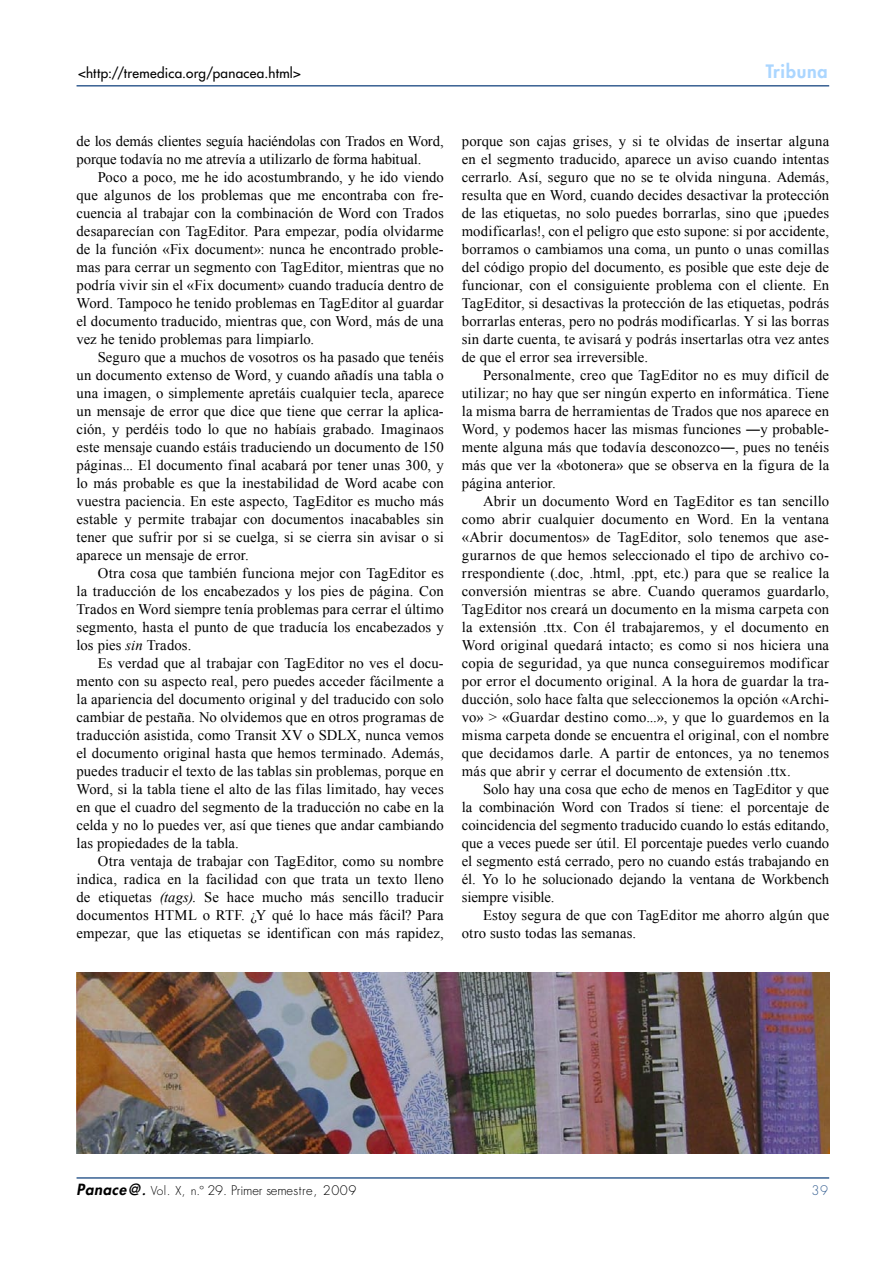
<style>
.page{position:relative;width:893px;height:1263px;background:#fff}
.page>*{position:absolute;margin:0;border:0;box-sizing:border-box;transform-origin:0 0}
.t1{font:800 18px "Futura Std";color:#abd6ff}
.t2{font:14.7px/18px "Times New Roman";letter-spacing:.005em;color:#000;text-align:justify}
.t3{font:500 13.5px "Futura Std";letter-spacing:.025em;color:#000}
.t4{font:300 12.9px "Futura Std";letter-spacing:-.015em;color:#000}
.t5{font:300 12.9px "Futura Std";color:#376092}
.s1{font-style:italic}
.s2{font-weight:800;font-style:italic;font-size:15px}
.s3{font-weight:800;font-style:italic;font-size:12px}
.s4{font-size:12px}
</style>
<div class="page">
<hr style="left:77px;top:1177px;width:752px;height:2px;background:#376092">
<hr style="left:77px;top:85px;width:752px;height:2px;background:#376092">
<img style="left:77px;top:972px;width:753px;height:182px">
<p class="t3" style="left:78px;top:65px;width:224px">&lt;http://tremedica.org/panacea.html&gt;</p>
<p class="t1" style="left:766px;top:60px;width:63px">Tribuna</p>
<p class="t2" style="left:77px;top:131px;width:369px">de los demás clientes seguía haciéndolas con Trados en Word, porque todavía no me atrevía a utilizarlo de forma habitual.</p>
<p class="t2" style="left:77px;top:167px;width:369px;text-indent:21px">Poco a poco, me he ido acostumbrando, y he ido viendo que algunos de los problemas que me encontraba con fre&shy;cuencia al trabajar con la combinación de Word con Trados desaparecían con TagEditor. Para empezar, podía olvidarme de la función «Fix document»: nunca he encontrado proble&shy;mas para cerrar un segmento con TagEditor, mientras que no podría vivir sin el «Fix document» cuando traducía dentro de Word. Tampoco he tenido problemas en TagEditor al guardar el documento traducido, mientras que, con Word, más de una vez he tenido problemas para limpiarlo.</p>
<p class="t2" style="left:77px;top:347px;width:369px;text-indent:21px">Seguro que a muchos de vosotros os ha pasado que tenéis un documento extenso de Word, y cuando añadís una tabla o una imagen, o simplemente apretáis cualquier tecla, aparece un mensaje de error que dice que tiene que cerrar la aplica&shy;ción, y perdéis todo lo que no habíais grabado. Imaginaos este mensaje cuando estáis traduciendo un documento de 150 páginas... El documento final acabará por tener unas 300, y lo más probable es que la inestabilidad de Word acabe con vuestra paciencia. En este aspecto, TagEditor es mucho más estable y permite trabajar con documentos inacabables sin tener que sufrir por si se cuelga, si se cierra sin avisar o si aparece un mensaje de error.</p>
<p class="t2" style="left:77px;top:563px;width:369px;text-indent:21px">Otra cosa que también funciona mejor con TagEditor es la traducción de los encabezados y los pies de página. Con Trados en Word siempre tenía problemas para cerrar el último segmento, hasta el punto de que traducía los encabezados y los pies <span class="s1">sin</span> Trados.</p>
<p class="t2" style="left:77px;top:653px;width:369px;text-indent:21px">Es verdad que al trabajar con TagEditor no ves el docu&shy;mento con su aspecto real, pero puedes acceder fácilmente a la apariencia del documento original y del traducido con solo cambiar de pestaña. No olvidemos que en otros programas de traducción asistida, como Transit XV o SDLX, nunca vemos el documento original hasta que hemos terminado. Además, puedes traducir el texto de las tablas sin problemas, porque en Word, si la tabla tiene el alto de las filas limitado, hay veces en que el cuadro del segmento de la traducción no cabe en la celda y no lo puedes ver, así que tienes que andar cambiando las propiedades de la tabla.</p>
<p class="t2" style="left:77px;top:851px;width:369px;text-indent:21px">Otra ventaja de trabajar con TagEditor, como su nombre indica, radica en la facilidad con que trata un texto lleno de etiquetas <span class="s1">(tags).</span> Se hace mucho más sencillo traducir documentos HTML o RTF. ¿Y qué lo hace más fácil? Para empezar, que las etiquetas se identifican con más rapidez,</p>
<p class="t2" style="left:462px;top:131px;width:369px">porque son cajas grises, y si te olvidas de insertar alguna en el segmento traducido, aparece un aviso cuando intentas cerrarlo. Así, seguro que no se te olvida ninguna. Además, resulta que en Word, cuando decides desactivar la protección de las etiquetas, no solo puedes borrarlas, sino que ¡puedes modificarlas!, con el peligro que esto supone: si por accidente, borramos o cambiamos una coma, un punto o unas comillas del código propio del documento, es posible que este deje de funcionar, con el consiguiente problema con el cliente. En TagEditor, si desactivas la protección de las etiquetas, podrás borrarlas enteras, pero no podrás modificarlas. Y si las borras sin darte cuenta, te avisará y podrás insertarlas otra vez antes de que el error sea irreversible.</p>
<p class="t2" style="left:462px;top:365px;width:369px;text-indent:21px">Personalmente, creo que TagEditor no es muy difícil de utilizar; no hay que ser ningún experto en informática. Tiene la misma barra de herramientas de Trados que nos aparece en Word, y podemos hacer las mismas funciones ―y probable&shy;mente alguna más que todavía desconozco―, pues no tenéis más que ver la «botonera» que se observa en la figura de la página anterior.</p>
<p class="t2" style="left:462px;top:491px;width:369px;text-indent:21px">Abrir un documento Word en TagEditor es tan sencillo como abrir cualquier documento en Word. En la ventana «Abrir documentos» de TagEditor, solo tenemos que ase&shy;gurarnos de que hemos seleccionado el tipo de archivo co&shy;rrespondiente (.doc, .html, .ppt, etc.) para que se realice la conversión mientras se abre. Cuando queramos guardarlo, TagEditor nos creará un documento en la misma carpeta con la extensión .ttx. Con él trabajaremos, y el documento en Word original quedará intacto; es como si nos hiciera una copia de seguridad, ya que nunca conseguiremos modificar por error el documento original. A la hora de guardar la tra&shy;ducción, solo hace falta que seleccionemos la opción «Archi&shy;vo» &gt; «Guardar destino como...», y que lo guardemos en la misma carpeta donde se encuentra el original, con el nombre que decidamos darle. A partir de entonces, ya no tenemos más que abrir y cerrar el documento de extensión .ttx.</p>
<p class="t2" style="left:462px;top:779px;width:369px;text-indent:21px">Solo hay una cosa que echo de menos en TagEditor y que la combinación Word con Trados sí tiene: el porcentaje de coincidencia del segmento traducido cuando lo estás editando, que a veces puede ser útil. El porcentaje puedes verlo cuando el segmento está cerrado, pero no cuando estás trabajando en él. Yo lo he solucionado dejando la ventana de Workbench siempre visible.</p>
<p class="t2" style="left:462px;top:905px;width:369px;text-indent:21px">Estoy segura de que con TagEditor me ahorro algún que otro susto todas las semanas.</p>
<p class="t4" style="left:77px;top:1182px;width:281px"><span class="s2">Panace@</span><span class="s3">.</span> <span class="s4">Vol. X, n.º</span> 29. Primer semestre, 2009</p>
<p class="t5" style="left:812px;top:1182px;width:18px">39</p>
</div>
